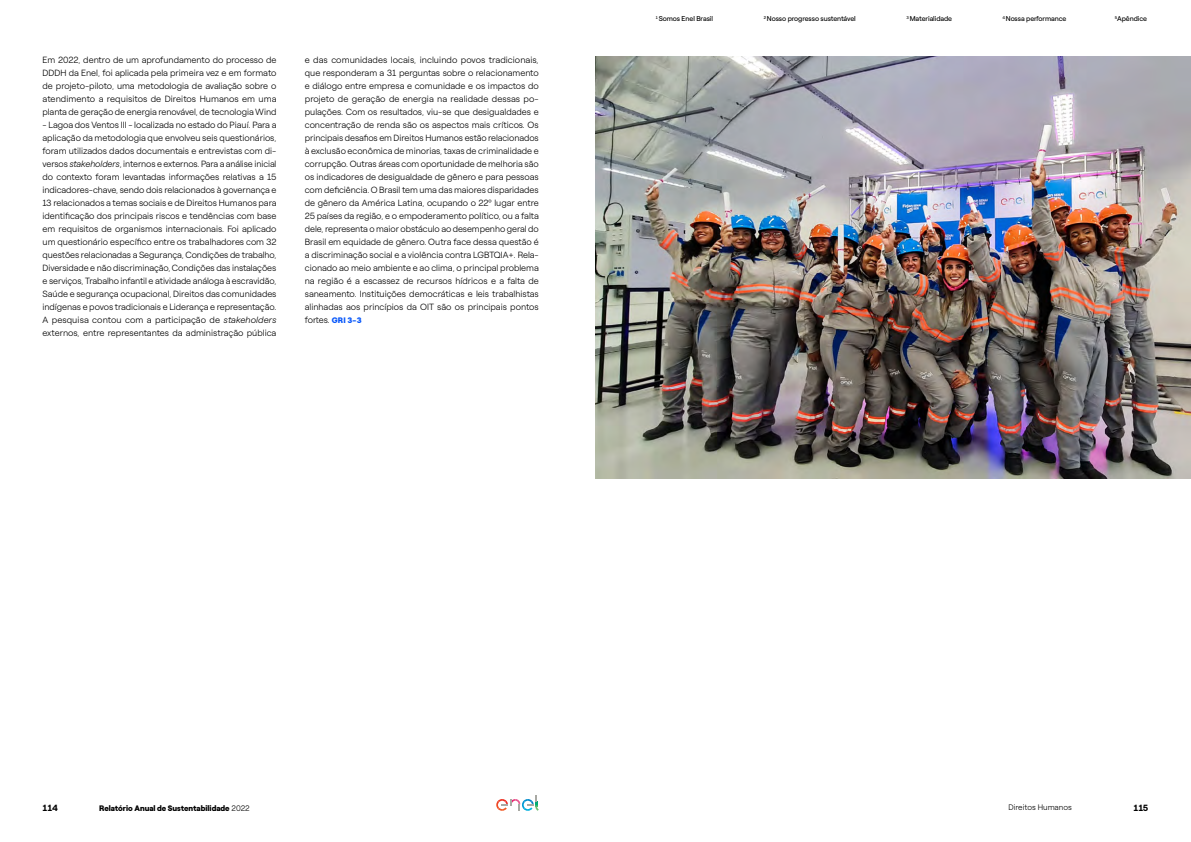
<style>
.page{position:relative;width:1191px;height:842px;background:#fff}
.page>*{position:absolute;margin:0;border:0;box-sizing:border-box;transform-origin:0 0}
.t1{font:300 9px/13px "Roobert ENEL";letter-spacing:-.005em;color:#000;text-align:justify}
.t2{font:700 9px "Roobert ENEL";letter-spacing:-.025em;color:#000}
.t3{font:900 8px "Roobert ENEL";color:#000}
.t4{font:300 8px "Roobert ENEL";color:#000}
.t5{font:7px "Roobert ENEL";letter-spacing:-.01em;color:#000}
.s1{font-style:italic}
.s2{font-weight:900;font-size:8px;color:#0555fa}
.s3{font-weight:300}
</style>
<div class="page">
<img style="left:595px;top:57px;width:596px;height:421px">
<svg style="left:496px;top:795px;width:43px;height:16px"></svg>
<p class="t1" style="left:43px;top:53px;width:235px">Em 2022, dentro de um aprofundamento do processo de DDDH da Enel, foi aplicada pela primeira vez e em formato de projeto-piloto, uma metodologia de avaliação sobre o atendimento a requisitos de Direitos Humanos em uma planta de geração de energia renovável, de tecnologia Wind</p>
<p class="t1" style="left:43px;top:118px;width:235px">- Lagoa dos Ventos III - localizada no estado do Piauí. Para a aplicação da metodologia que envolveu seis questionários, foram utilizados dados documentais e entrevistas com di&shy;versos <span class="s1">stakeholders</span>, internos e externos. Para a análise inicial do contexto foram levantadas informações relativas a 15 indicadores-chave, sendo dois relacionados à governança e 13 relacionados a temas sociais e de Direitos Humanos para identificação dos principais riscos e tendências com base em requisitos de organismos internacionais. Foi aplicado um questionário específico entre os trabalhadores com 32 questões relacionadas a Segurança, Condições de trabalho, Diversidade e não discriminação, Condições das instalações e serviços, Trabalho infantil e atividade análoga à escravidão, Saúde e segurança ocupacional, Direitos das comunidades indígenas e povos tradicionais e Liderança e representação.<br>A pesquisa contou com a participação de <span class="s1">stakeholders </span>externos, entre representantes da administração pública</p>
<p class="t1" style="left:305px;top:53px;width:235px">e das comunidades locais, incluindo povos tradicionais, que responderam a 31 perguntas sobre o relacionamento e diálogo entre empresa e comunidade e os impactos do projeto de geração de energia na realidade dessas po&shy;pulações. Com os resultados, viu-se que desigualdades e concentração de renda são os aspectos mais críticos. Os principais desafios em Direitos Humanos estão relacionados à exclusão econômica de minorias, taxas de criminalidade e corrupção. Outras áreas com oportunidade de melhoria são os indicadores de desigualdade de gênero e para pessoas com deficiência. O Brasil tem uma das maiores disparidades de gênero da América Latina, ocupando o 22º lugar entre 25 países da região, e o empoderamento político, ou a falta dele, representa o maior obstáculo ao desempenho geral do Brasil em equidade de gênero. Outra face dessa questão é a discriminação social e a violência contra LGBTQIA+. Rela&shy;cionado ao meio ambiente e ao clima, o principal problema na região é a escassez de recursos hídricos e a falta de saneamento. Instituições democráticas e leis trabalhistas alinhadas aos princípios da OIT são os principais pontos fortes. <span class="s2">GRI 3-3</span></p>
<p class="t5" style="left:656px;top:13px;width:59px"><sup>1</sup> Somos Enel Brasil</p>
<p class="t5" style="left:763px;top:13px;width:93px"><sup>2</sup> Nosso progresso sustentável</p>
<p class="t5" style="left:906px;top:13px;width:47px"><sup>3</sup> Materialidade</p>
<p class="t5" style="left:1002px;top:13px;width:66px"><sup>4</sup> Nossa performance</p>
<p class="t5" style="left:1114px;top:13px;width:34px"><sup>5</sup>Apêndice</p>
<p class="t2" style="left:43px;top:801px;width:17px">114</p>
<p class="t3" style="left:99px;top:802px;width:152px">Relatório Anual de Sustentabilidade <span class="s3">2022</span></p>
<p class="t4" style="left:1008px;top:802px;width:65px">Direitos Humanos</p>
<p class="t2" style="left:1133px;top:801px;width:17px">115</p>
</div>
